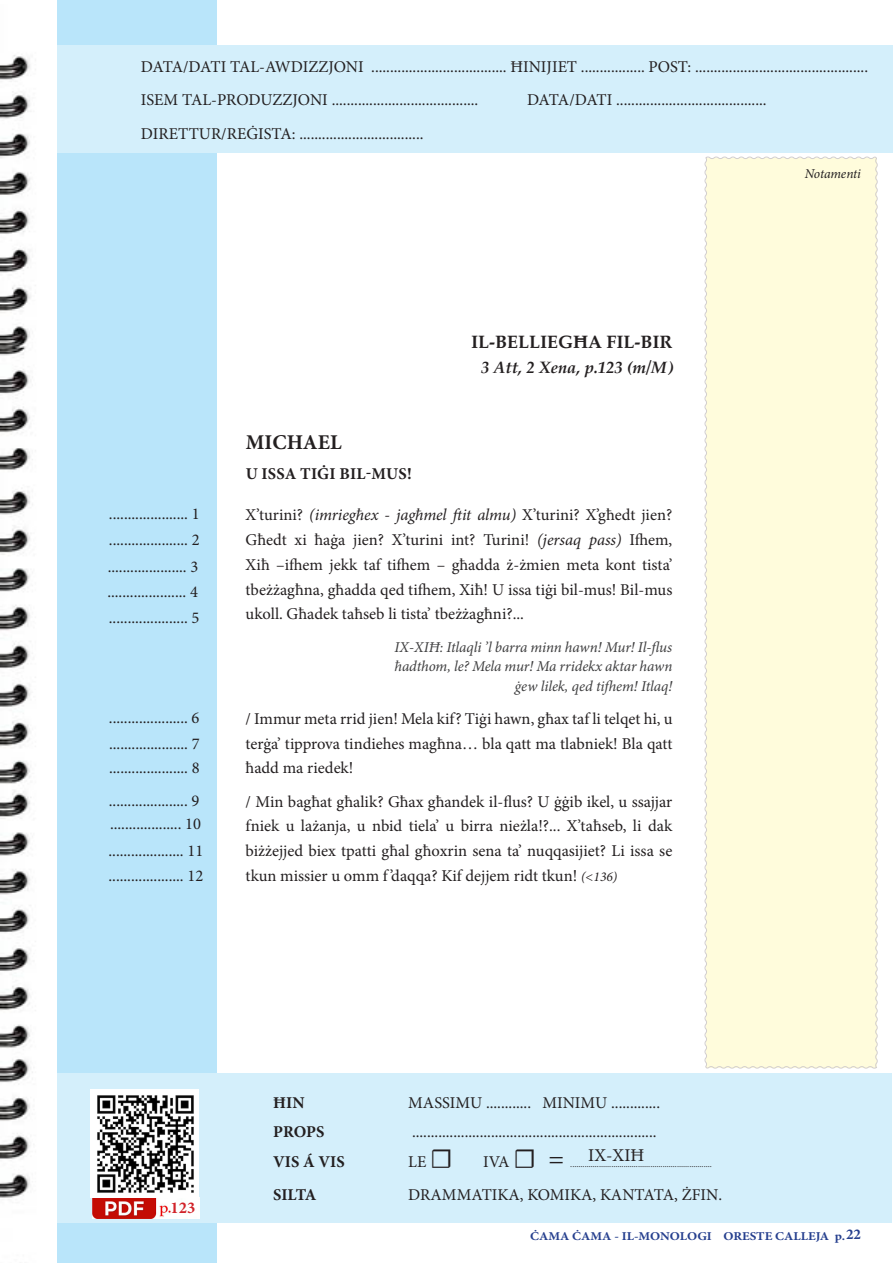
<style>
.page{position:relative;width:893px;height:1263px;background:#fff}
.page>*{position:absolute;margin:0;border:0;box-sizing:border-box;transform-origin:0 0}
.t1{font:700 21px "Minion Pro";letter-spacing:.01em;color:#231f20}
.t2{font:700 18px "Palatino";color:#231f20}
.t3{font:18px "Minion Pro";color:#231f20}
.t4{font:16.5px/24.8px "Minion Pro";color:#231f20;text-align:justify}
.t5{font:16.5px "Minion Pro";letter-spacing:-.05em;color:#231f20}
.t6{font:700 16.5px "Minion Pro";color:#231f20}
.t7{font:italic 700 16.5px "Palatino";color:#231f20}
.t8{font:700 16.5px "Minion Pro";color:#d1232a}
.t9{font:italic 15px/19.5px "Minion Pro";letter-spacing:-.005em;color:#3e3e3f;text-align:right}
.t10{font:700 15px "Minion Pro";color:#253f8e}
.t11{font:italic 13.5px "Minion Pro";letter-spacing:-.01em;color:#231f20}
.t12{font:700 12px "Minion Pro";color:#253f8e;scale:1.1 1}
.t13{font:9px "Minion Pro";color:#231f20}
.s1{font-style:italic}
.s2{font-style:italic;font-size:13.5px}
.s3{font-size:27px}
</style>
<div class="page">
<img style="left:0;top:55px;width:33px;height:1143px">
<div style="left:57px;top:0;width:160px;height:1263px;background:#b9e5fa"></div>
<div style="left:57px;top:1073px;width:834px;height:149px;background:#d4effb"></div>
<div style="left:57px;top:46px;width:836px;height:107px;background:#d4effb"></div>
<div style="left:704px;top:156px;width:174px;height:913px;background:#fffcdc"></div>
<img style="left:92px;top:1198px;width:107px;height:20px">
<svg style="left:90px;top:1089px;width:110px;height:109px"></svg>
<img style="left:92px;top:1091px;width:106px;height:106px">
<p class="t4" style="left:141px;top:50px;width:729px;line-height:33.3px">DATA/DATI TAL-AWDIZZJONI .................................... ĦINIJIET ................. POST: ..............................................<br>ISEM TAL-PRODUZZJONI .......................................</p>
<p class="t5" style="left:527px;top:89px;width:241px">DATA/DATI ........................................</p>
<p class="t4" style="left:141px;top:121px;width:284px">DIRETTUR/REĠISTA: .................................</p>
<p class="t2" style="left:471px;top:326px;width:203px">IL-BELLIEGĦA FIL-BIR</p>
<p class="t7" style="left:481px;top:354px;width:193px">3 Att, 2 Xena, p.123 (m/M)</p>
<p class="t4" style="left:109px;top:502px;width:92px">..................... 1</p>
<p class="t4" style="left:109px;top:528px;width:92px">..................... 2</p>
<p class="t4" style="left:108px;top:554px;width:92px">..................... 3</p>
<p class="t4" style="left:107px;top:579px;width:92px">..................... 4</p>
<p class="t4" style="left:109px;top:605px;width:92px">..................... 5</p>
<p class="t4" style="left:109px;top:705px;width:92px">..................... 6</p>
<p class="t4" style="left:109px;top:732px;width:92px">..................... 7</p>
<p class="t4" style="left:109px;top:755px;width:92px">..................... 8</p>
<p class="t4" style="left:109px;top:789px;width:92px">..................... 9</p>
<p class="t4" style="left:110px;top:812px;width:93px">................... 10</p>
<p class="t4" style="left:108px;top:838px;width:96px">.................... 11</p>
<p class="t4" style="left:108px;top:863px;width:96px">.................... 12</p>
<p class="t1" style="left:246px;top:427px;width:98px">MICHAEL</p>
<p class="t6" style="left:246px;top:462px;width:167px">U ISSA TIĠI BIL-MUS!</p>
<p class="t4" style="left:246px;top:503px;width:428px">X’turini? <span class="s1">(imriegħex - jagħmel ftit almu)</span> X’turini? X’għedt jien?<br>Għedt xi ħaġa jien? X’turini int? Turini! <span class="s1">(jersaq pass)</span> Ifhem, Xiħ –ifhem jekk taf tifhem – għadda ż-żmien meta kont tista’ tbeżżagħna, għadda qed tifhem, Xiħ! U issa tiġi bil-mus! Bil-mus ukoll. Għadek taħseb li tista’ tbeżżagħni?...</p>
<p class="t9" style="left:394px;top:637px;width:279px">IX-XIĦ: Itlaqli ’l barra minn hawn! Mur! Il-flus ħadthom, le? Mela mur! Ma rridekx aktar hawn ġew lilek, qed tifhem! Itlaq!</p>
<p class="t4" style="left:246px;top:706px;width:428px">/ Immur meta rrid jien! Mela kif? Tiġi hawn, għax taf li telqet hi, u terġa’ tipprova tindiehes magħna… bla qatt ma tlabniek! Bla qatt ħadd ma riedek!</p>
<p class="t4" style="left:246px;top:789px;width:428px">/ Min bagħat għalik? Għax għandek il-flus? U ġġib ikel, u ssajjar fniek u lażanja, u nbid tiela’ u birra nieżla!?... X’taħseb, li dak biżżejjed biex tpatti għal għoxrin sena ta’ nuqqasijiet? Li issa se tkun missier u omm f ’daqqa? Kif dejjem ridt tkun! <span class="s2">(&lt;136)</span></p>
<p class="t11" style="left:805px;top:165px;width:58px">Notamenti</p>
<p class="t8" style="left:171px;top:1196px;width:26px">123</p>
<p class="t6" style="left:273px;top:1090px;width:33px">ĦIN</p>
<p class="t4" style="left:408px;top:1090px;width:253px">MASSIMU ............ MINIMU .............</p>
<p class="t6" style="left:273px;top:1120px;width:53px">PROPS</p>
<p class="t4" style="left:412px;top:1119px;width:246px">.................................................................</p>
<p class="t6" style="left:273px;top:1150px;width:73px">VIS Á VIS</p>
<p class="t4" style="left:408px;top:1149px;width:46px">LE <span class="s3">☐</span></p>
<p class="t4" style="left:483px;top:1149px;width:83px">IVA <span class="s3">☐ =</span></p>
<p class="t13" style="left:570px;top:1157px;width:143px">.....................................................................</p>
<p class="t6" style="left:273px;top:1183px;width:45px">SILTA</p>
<p class="t4" style="left:408px;top:1182px;width:315px">DRAMMATIKA, KOMIKA, KANTATA, ŻFIN.</p>
<p class="t3" style="left:588px;top:1143px;width:58px">IX-XIĦ</p>
<p class="t12" style="left:530px;top:1227px;width:288px">ĊAMA ĊAMA - IL-MONOLOGI ORESTE CALLEJA p.</p>
<p class="t10" style="left:846px;top:1224px;width:16px">22</p>
</div>
